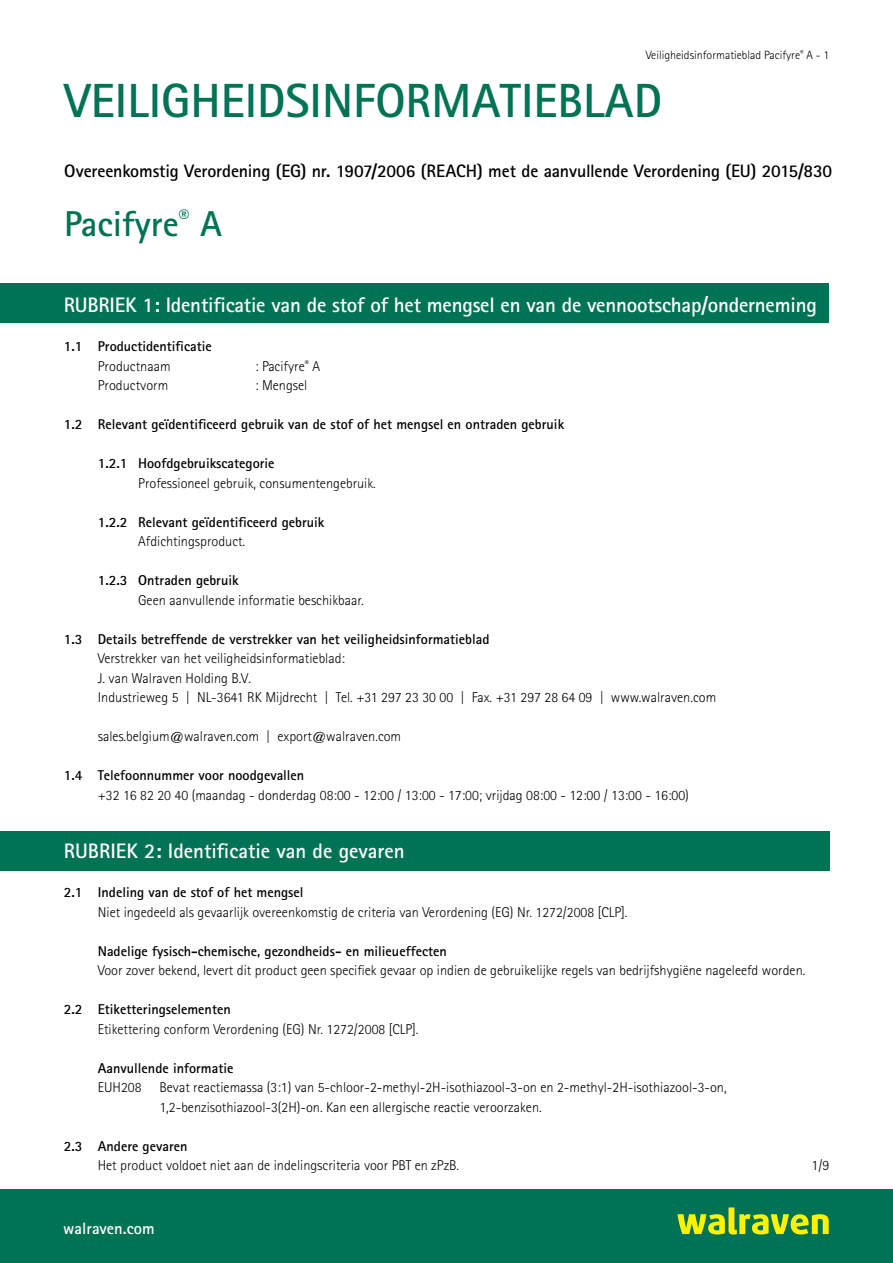
<style>
.page{position:relative;width:893px;height:1263px;background:#fff}
.page>*{position:absolute;margin:0;border:0;box-sizing:border-box;transform-origin:0 0}
.t1{font:700 48px "Rotis Sans Serif Std";color:#007355}
.t2{font:700 36px "Rotis Sans Serif Std";color:#007355}
.t3{font:700 21px "Rotis Sans Serif Std";letter-spacing:-.01em;color:#fff}
.t4{font:700 18px "Rotis Sans Serif Std";letter-spacing:-.01em;color:#000}
.t5{font:700 16.5px "Rotis Sans Serif Std";color:#fff}
.t6{font:300 14.25px/19.5px "Rotis Sans Serif Std";color:#000}
.t7{font:700 14.25px "Rotis Sans Serif Std";color:#000}
.t8{font:300 12px "Rotis Sans Serif Std";color:#000}
</style>
<div class="page">
<div style="left:0;top:1189px;width:893px;height:74px;background:#007355"></div>
<svg style="left:677px;top:1207px;width:152px;height:27px"></svg>
<div style="left:0;top:283px;width:829px;height:40px;background:#007355"></div>
<div style="left:0;top:831px;width:830px;height:39px;background:#007355"></div>
<p class="t8" style="left:646px;top:48px;width:185px">Veiligheidsinformatieblad Pacifyre<sup>®</sup> A - 1</p>
<h1 class="t1" style="left:64px;top:70px;width:600px">VEILIGHEIDSINFORMATIEBLAD</h1>
<p class="t4" style="left:64px;top:160px;width:769px">Overeenkomstig Verordening (EG) nr. 1907/2006 (REACH) met de aanvullende Verordening (EU) 2015/830</p>
<h2 class="t2" style="left:64px;top:201px;width:159px">Pacifyre<sup>®</sup> A</h2>
<h3 class="t3" style="left:64px;top:292px;width:755px">RUBRIEK 1: Identificatie van de stof of het mengsel en van de vennootschap/onderneming</h3>
<p class="t7" style="left:64px;top:337px;width:150px">1.1 Productidentificatie</p>
<p class="t6" style="left:98px;top:356px;width:74px">Productnaam</p>
<p class="t6" style="left:255px;top:356px;width:66px">: Pacifyre<sup>®</sup> A</p>
<p class="t6" style="left:98px;top:375px;width:72px">Productvorm</p>
<p class="t6" style="left:255px;top:375px;width:54px">: Mengsel</p>
<p class="t7" style="left:64px;top:415px;width:502px">1.2 Relevant geïdentificeerd gebruik van de stof of het mengsel en ontraden gebruik</p>
<p class="t7" style="left:98px;top:454px;width:178px">1.2.1 Hoofdgebruikscategorie</p>
<p class="t6" style="left:138px;top:473px;width:239px">Professioneel gebruik, consumentengebruik.</p>
<p class="t7" style="left:98px;top:513px;width:228px">1.2.2 Relevant geïdentificeerd gebruik</p>
<p class="t6" style="left:138px;top:531px;width:109px">Afdichtingsproduct.</p>
<p class="t7" style="left:98px;top:571px;width:142px">1.2.3 Ontraden gebruik</p>
<p class="t6" style="left:138px;top:590px;width:227px">Geen aanvullende informatie beschikbaar.</p>
<p class="t7" style="left:64px;top:630px;width:427px">1.3 Details betreffende de verstrekker van het veiligheidsinformatieblad</p>
<p class="t6" style="left:98px;top:648px;width:620px">Verstrekker van het veiligheidsinformatieblad:<br>J. van Walraven Holding B.V.<br>Industrieweg 5 | NL-3641 RK Mijdrecht | Tel. +31 297 23 30 00 | Fax. +31 297 28 64 09 | www.walraven.com</p>
<p class="t6" style="left:98px;top:726px;width:305px">sales.belgium@walraven.com | export@walraven.com</p>
<p class="t7" style="left:64px;top:766px;width:242px">1.4 Telefoonnummer voor noodgevallen</p>
<p class="t6" style="left:98px;top:785px;width:593px">+32 16 82 20 40 (maandag - donderdag 08:00 - 12:00 / 13:00 - 17:00; vrijdag 08:00 - 12:00 / 13:00 - 16:00)</p>
<h3 class="t3" style="left:64px;top:838px;width:342px">RUBRIEK 2: Identificatie van de gevaren</h3>
<p class="t7" style="left:64px;top:883px;width:241px">2.1 Indeling van de stof of het mengsel</p>
<p class="t6" style="left:98px;top:902px;width:531px">Niet ingedeeld als gevaarlijk overeenkomstig de criteria van Verordening (EG) Nr. 1272/2008 [CLP].</p>
<p class="t7" style="left:98px;top:942px;width:351px">Nadelige fysisch-chemische, gezondheids- en milieueffecten</p>
<p class="t6" style="left:98px;top:960px;width:709px">Voor zover bekend, levert dit product geen specifiek gevaar op indien de gebruikelijke regels van bedrijfshygiëne nageleefd worden.</p>
<p class="t7" style="left:64px;top:1000px;width:168px">2.2 Etiketteringselementen</p>
<p class="t6" style="left:98px;top:1019px;width:322px">Etikettering conform Verordening (EG) Nr. 1272/2008 [CLP].</p>
<p class="t7" style="left:98px;top:1059px;width:137px">Aanvullende informatie</p>
<p class="t6" style="left:98px;top:1077px;width:45px">EUH208</p>
<p class="t6" style="left:159px;top:1077px;width:569px">Bevat reactiemassa (3:1) van 5-chloor-2-methyl-2H-isothiazool-3-on en 2-methyl-2H-isothiazool-3-on,<br>1,2-benzisothiazool-3(2H)-on. Kan een allergische reactie veroorzaken.</p>
<p class="t7" style="left:64px;top:1137px;width:125px">2.3 Andere gevaren</p>
<p class="t6" style="left:98px;top:1155px;width:363px">Het product voldoet niet aan de indelingscriteria voor PBT en zPzB.</p>
<p class="t6" style="left:811px;top:1155px;width:19px">1/9</p>
<p class="t5" style="left:63px;top:1218px;width:93px">walraven.com</p>
</div>
